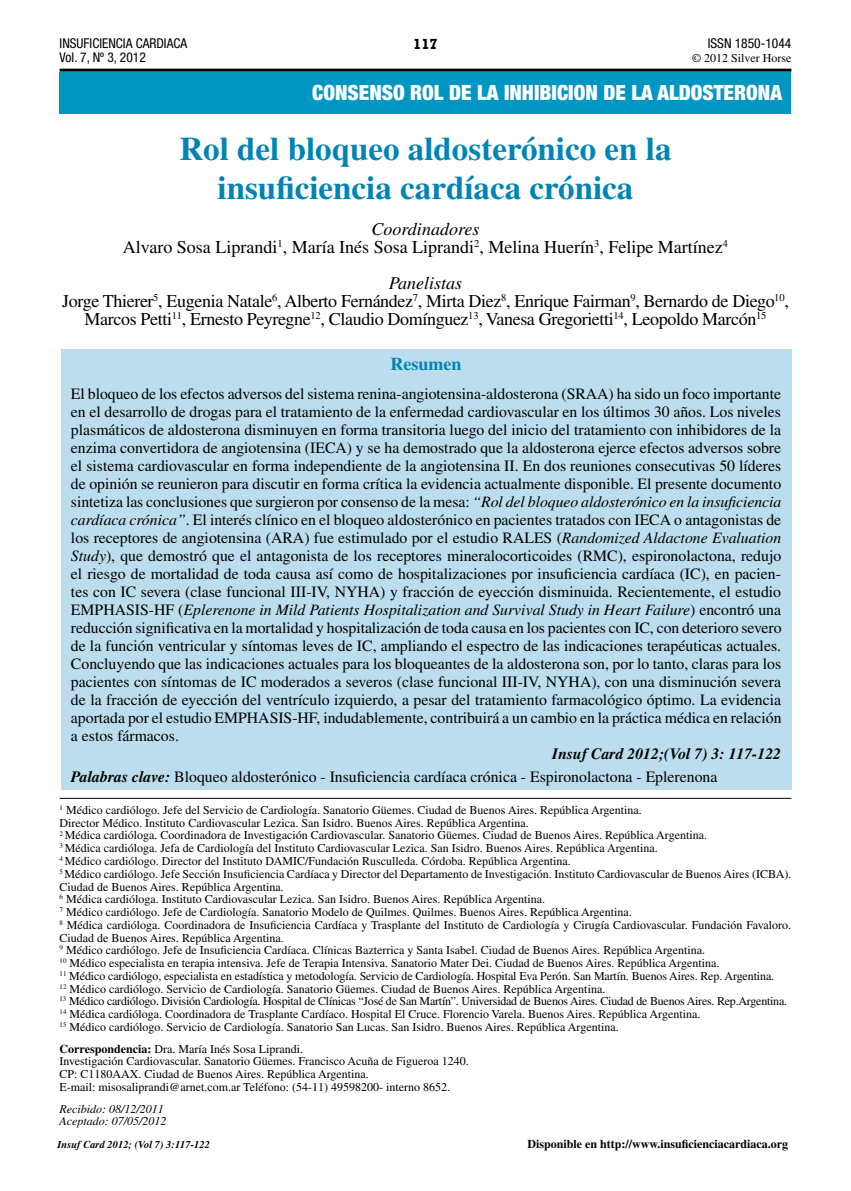
<style>
.page{position:relative;width:851px;height:1191px;background:#fff}
.page>*{position:absolute;margin:0;border:0;box-sizing:border-box;transform-origin:0 0}
.t1{font:700 33px/39px "Times LT Std";color:#0084b5;text-align:center}
.t2{font:900 condensed 21px "Helvetica Neue LT Std";color:#fff}
.t3{font:18px/18px "Times LT Std";letter-spacing:-.02em;color:#000;text-align:center}
.t4{font:18px/18px "Times LT Std";color:#000;text-align:center}
.t5{font:700 18px "Times LT Std";color:#0084b5}
.t6{font:15.75px/18px "Times LT Std";color:#000;text-align:justify}
.t7{font:700 15px "Rockwell";color:#000}
.t8{font:condensed 13.5px/14.4px "Helvetica Neue LT Std";color:#000}
.t9{font:12px/12.8px "Times LT Std";color:#000}
.t10{font:700 12px "Times LT Std";color:#000}
.t11{font:italic 12px/12.8px "Times LT Std";color:#000}
.t12{font:italic 700 10.5px "Times LT Std";color:#000}
.s1{font-style:italic}
.s2{font-weight:700;font-style:italic}
.s3{font-weight:700}
</style>
<div class="page">
<div style="left:60px;top:72px;width:730px;height:42px;background:#0096c3"></div>
<hr style="left:60px;top:69px;width:731px;height:3px;background:#000">
<hr style="left:60px;top:798px;width:731px;height:1px;background:#000">
<div style="left:61px;top:350px;width:730px;height:440px;background:#bbdded"></div>
<p class="t8" style="left:60px;top:36px;width:129px">INSUFICIENCIA CARDIACA<br>Vol. 7, Nº 3, 2012</p>
<p class="t7" style="left:413px;top:34px;width:26px">117</p>
<p class="t8" style="left:707px;top:36px;width:85px">ISSN 1850-1044</p>
<p class="t9" style="left:692px;top:52px;width:101px">© 2012 Silver Horse</p>
<h2 class="t2" style="left:312px;top:79px;width:471px">CONSENSO ROL DE LA INHIBICION DE LA ALDOSTERONA</h2>
<h1 class="t1" style="left:179px;top:128px;width:493px">Rol del bloqueo aldosterónico en la insuficiencia cardíaca crónica</h1>
<h3 class="t4" style="left:123px;top:219px;width:606px"><span class="s1">Coordinadores<br></span>Alvaro Sosa Liprandi<sup>1</sup>, María Inés Sosa Liprandi<sup>2</sup>, Melina Huerín<sup>3</sup>, Felipe Martínez<sup>4</sup></h3>
<h3 class="t3" style="left:62px;top:273px;width:728px"><span class="s1">Panelistas<br></span>Jorge Thierer<sup>5</sup>, Eugenia Natale<sup>6</sup>, Alberto Fernández<sup>7</sup>, Mirta Diez<sup>8</sup>, Enrique Fairman<sup>9</sup>, Bernardo de Diego<sup>10</sup>,<br>Marcos Petti<sup>11</sup>, Ernesto Peyregne<sup>12</sup>, Claudio Domínguez<sup>13</sup>, Vanesa Gregorietti<sup>14</sup>, Leopoldo Marcón<sup>15</sup></h3>
<h3 class="t5" style="left:390px;top:353px;width:72px">Resumen</h3>
<p class="t6" style="left:71px;top:384px;width:712px">El bloqueo de los efectos adversos del sistema renina-angiotensina-aldosterona (SRAA) ha sido un foco importante en el desarrollo de drogas para el tratamiento de la enfermedad cardiovascular en los últimos 30 años. Los niveles plasmáticos de aldosterona disminuyen en forma transitoria luego del inicio del tratamiento con inhibidores de la enzima convertidora de angiotensina (IECA) y se ha demostrado que la aldosterona ejerce efectos adversos sobre el sistema cardiovascular en forma independiente de la angiotensina II. En dos reuniones consecutivas 50 líderes de opinión se reunieron para discutir en forma crítica la evidencia actualmente disponible. El presente documento sintetiza las conclusiones que surgieron por consenso de la mesa: <span class="s1">“Rol del bloqueo aldosterónico en la insuficiencia cardíaca crónica”</span>. El interés clínico en el bloqueo aldosterónico en pacientes tratados con IECA o antagonistas de los receptores de angiotensina (ARA) fue estimulado por el estudio RALES (<span class="s1">Randomized Aldactone Evaluation Study</span>), que demostró que el antagonista de los receptores mineralocorticoides (RMC), espironolactona, redujo el riesgo de mortalidad de toda causa así como de hospitalizaciones por insuficiencia cardíaca (IC), en pacien&shy;tes con IC severa (clase funcional III-IV, NYHA) y fracción de eyección disminuida. Recientemente, el estudio EMPHASIS-HF (<span class="s1">Eplerenone in Mild Patients Hospitalization and Survival Study in Heart Failure</span>) encontró una reducción significativa en la mortalidad y hospitalización de toda causa en los pacientes con IC, con deterioro severo de la función ventricular y síntomas leves de IC, ampliando el espectro de las indicaciones terapéuticas actuales.<br>Concluyendo que las indicaciones actuales para los bloqueantes de la aldosterona son, por lo tanto, claras para los pacientes con síntomas de IC moderados a severos (clase funcional III-IV, NYHA), con una disminución severa de la fracción de eyección del ventrículo izquierdo, a pesar del tratamiento farmacológico óptimo. La evidencia aportada por el estudio EMPHASIS-HF, indudablemente, contribuirá a un cambio en la práctica médica en relación a estos fármacos.</p>
<h3 class="t6" style="left:71px;top:742px;width:711px;line-height:22.5px;text-indent:481px"><span class="s2">Insuf Card 2012;(Vol 7) 3: 117-122<br>Palabras clave:</span> Bloqueo aldosterónico - Insuficiencia cardíaca crónica - Espironolactona - Eplerenona</h3>
<p class="t9" style="left:60px;top:803px;width:733px"><sup>1</sup> Médico cardiólogo. Jefe del Servicio de Cardiología. Sanatorio Güemes. Ciudad de Buenos Aires. República Argentina.<br>Director Médico. Instituto Cardiovascular Lezica. San Isidro. Buenos Aires. República Argentina.<br><sup>2</sup> Médica cardióloga. Coordinadora de Investigación Cardiovascular. Sanatorio Güemes. Ciudad de Buenos Aires. República Argentina.<br><sup>3</sup> Médica cardióloga. Jefa de Cardiología del Instituto Cardiovascular Lezica. San Isidro. Buenos Aires. República Argentina.<br><sup>4</sup> Médico cardiólogo. Director del Instituto DAMIC/Fundación Rusculleda. Córdoba. República Argentina.<br><sup>5</sup> Médico cardiólogo. Jefe Sección Insuficiencia Cardíaca y Director del Departamento de Investigación. Instituto Cardiovascular de Buenos Aires (ICBA).<br>Ciudad de Buenos Aires. República Argentina.<br><sup>6</sup> Médica cardióloga. Instituto Cardiovascular Lezica. San Isidro. Buenos Aires. República Argentina.<br><sup>7</sup> Médico cardiólogo. Jefe de Cardiología. Sanatorio Modelo de Quilmes. Quilmes. Buenos Aires. República Argentina.<br><sup>8</sup> Médica cardióloga. Coordinadora de Insuficiencia Cardíaca y Trasplante del Instituto de Cardiología y Cirugía Cardiovascular. Fundación Favaloro.<br>Ciudad de Buenos Aires. República Argentina.<br><sup>9</sup> Médico cardiólogo. Jefe de Insuficiencia Cardíaca. Clínicas Bazterrica y Santa Isabel. Ciudad de Buenos Aires. República Argentina.<br><sup>10</sup> Médico especialista en terapia intensiva. Jefe de Terapia Intensiva. Sanatorio Mater Dei. Ciudad de Buenos Aires. República Argentina.<br><sup>11</sup> Médico cardiólogo, especialista en estadística y metodología. Servicio de Cardiología. Hospital Eva Perón. San Martín. Buenos Aires. Rep. Argentina.<br><sup>12</sup> Médico cardiólogo. Servicio de Cardiología. Sanatorio Güemes. Ciudad de Buenos Aires. República Argentina.<br><sup>13</sup> Médico cardiólogo. División Cardiología. Hospital de Clínicas “José de San Martín”. Universidad de Buenos Aires. Ciudad de Buenos Aires. Rep.Argentina.<br><sup>14</sup> Médica cardióloga. Coordinadora de Trasplante Cardíaco. Hospital El Cruce. Florencio Varela. Buenos Aires. República Argentina.<br><sup>15</sup> Médico cardiólogo. Servicio de Cardiología. Sanatorio San Lucas. San Isidro. Buenos Aires. República Argentina.</p>
<p class="t9" style="left:60px;top:1042px;width:411px"><span class="s3">Correspondencia:</span> Dra. María Inés Sosa Liprandi.<br>Investigación Cardiovascular. Sanatorio Güemes. Francisco Acuña de Figueroa 1240.<br>CP: C1180AAX. Ciudad de Buenos Aires. República Argentina.<br>E-mail: misosaliprandi@arnet.com.ar Teléfono: (54-11) 49598200- interno 8652.</p>
<p class="t11" style="left:60px;top:1102px;width:108px">Recibido: 08/12/2011<br>Aceptado: 07/05/2012</p>
<p class="t12" style="left:57px;top:1137px;width:154px">Insuf Card 2012; (Vol 7) 3:117-122</p>
<p class="t10" style="left:527px;top:1137px;width:262px">Disponible en http://www.insuficienciacardiaca.org</p>
</div>
